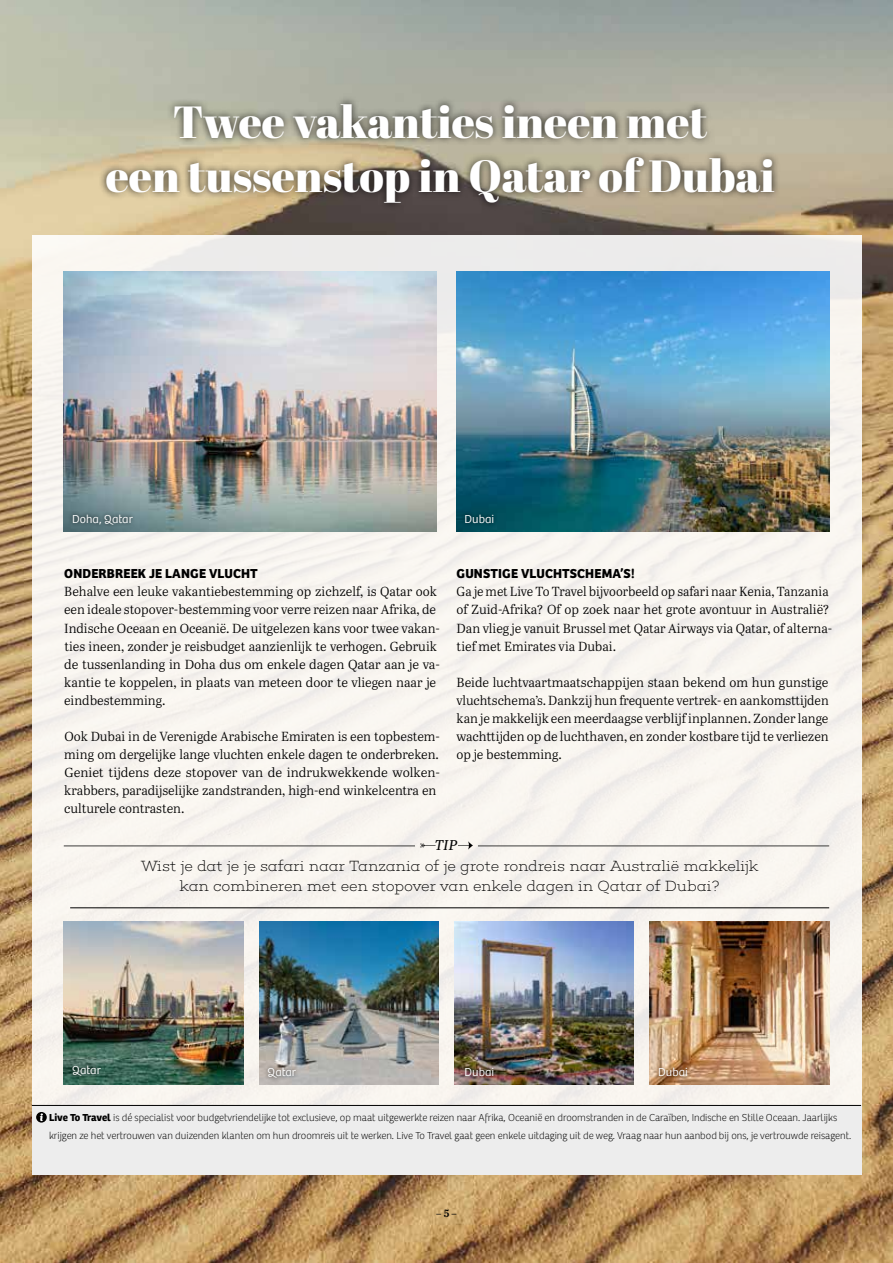
<style>
.page{position:relative;width:893px;height:1263px;background:#fff}
.page>*{position:absolute;margin:0;border:0;box-sizing:border-box;transform-origin:0 0}
.t1{font:45px/54px "Abril Fatface";color:#fff;text-align:center}
.t2{font:200 15px/19.5px "Choplin";letter-spacing:-.025em;color:#000;text-align:center}
.t3{font:italic 14.1px "Abril Text";color:#000}
.t4{font:700 13.5px "Bree";letter-spacing:.01em;color:#000}
.t5{font:13.2px/18px "Abril Text Lt";color:#000}
.t6{font:300 12px "Bree";color:#fff}
.t7{font:100 10.5px/18px "Bree";color:#000}
.t8{font:600 10.5px "Abril Text";color:#000}
.s1{font-weight:700}
</style>
<div class="page">
<img style="left:0;top:0;width:893px;height:1263px">
<div style="left:32px;top:235px;width:829px;height:871px;background:#f8f5ef"></div>
<img style="left:64px;top:271px;width:373px;height:260px">
<img style="left:456px;top:271px;width:373px;height:260px">
<div style="left:32px;top:1106px;width:829px;height:69px;background:#ededed"></div>
<hr style="left:32px;top:1105px;width:829px;height:1px;background:#000">
<div style="left:36px;top:1112px;width:11px;height:10px;background:#000;border-radius:50%"></div>
<svg style="left:40px;top:1113px;width:3px;height:8px"></svg>
<img style="left:64px;top:922px;width:179px;height:162px">
<img style="left:454px;top:922px;width:180px;height:162px">
<img style="left:259px;top:922px;width:180px;height:162px">
<img style="left:650px;top:922px;width:179px;height:162px">
<div style="left:99px;top:96px;width:682px;height:115px;background:#000;opacity:.75"></div>
<div style="left:69px;top:1061px;width:36px;height:19px;background:#000;opacity:.75"></div>
<div style="left:264px;top:1063px;width:36px;height:19px;background:#000;opacity:.75"></div>
<div style="left:461px;top:1063px;width:37px;height:17px;background:#000;opacity:.75"></div>
<div style="left:655px;top:1063px;width:36px;height:17px;background:#000;opacity:.75"></div>
<div style="left:461px;top:510px;width:37px;height:17px;background:#00434f"></div>
<div style="left:69px;top:510px;width:68px;height:18px;background:#000;opacity:.75"></div>
<hr style="left:70px;top:907px;width:759px;height:1px;background:#000">
<svg style="left:420px;top:841px;width:53px;height:8px"></svg>
<hr style="left:64px;top:846px;width:351px;height:1px;background:#3c3c3b">
<hr style="left:478px;top:846px;width:351px;height:1px;background:#3c3c3b">
<h1 class="t1" style="left:106px;top:94px;width:670px">Twee vakanties ineen met<br>een tussenstop in Qatar of Dubai</h1>
<p class="t6" style="left:72px;top:512px;width:62px">Doha, Qatar</p>
<p class="t6" style="left:465px;top:512px;width:31px">Dubai</p>
<p class="t4" style="left:64px;top:566px;width:195px">ONDERBREEK JE LANGE VLUCHT</p>
<p class="t5" style="left:64px;top:582px;width:377px">Behalve een leuke vakantiebestemming op zichzelf, is Qatar ook een ideale stopover-bestemming voor verre reizen naar Afrika, de Indische Oceaan en Oceanië. De uitgelezen kans voor twee vakan&shy;ties ineen, zonder je reisbudget aanzienlijk te verhogen. Gebruik de tussenlanding in Doha dus om enkele dagen Qatar aan je va&shy;kantie te koppelen, in plaats van meteen door te vliegen naar je eindbestemming.</p>
<p class="t5" style="left:64px;top:727px;width:377px">Ook Dubai in de Verenigde Arabische Emiraten is een topbestem&shy;ming om dergelijke lange vluchten enkele dagen te onderbreken.<br>Geniet tijdens deze stopover van de indrukwekkende wolken&shy;krabbers, paradijselijke zandstranden, high-end winkelcentra en culturele contrasten.</p>
<p class="t4" style="left:457px;top:566px;width:180px">GUNSTIGE VLUCHTSCHEMA’S!</p>
<p class="t5" style="left:456px;top:582px;width:377px">Ga je met Live To Travel bijvoorbeeld op safari naar Kenia, Tanzania of Zuid-Afrika? Of op zoek naar het grote avontuur in Australië?<br>Dan vlieg je vanuit Brussel met Qatar Airways via Qatar, of alterna&shy;tief met Emirates via Dubai.</p>
<p class="t5" style="left:456px;top:672px;width:374px;text-align:justify">Beide luchtvaartmaatschappijen staan bekend om hun gunstige vluchtschema’s. Dankzij hun frequente vertrek- en aankomsttijden kan je makkelijk een meerdaagse verblijf inplannen. Zonder lange wachttijden op de luchthaven, en zonder kostbare tijd te verliezen op je bestemming.</p>
<p class="t3" style="left:435px;top:834px;width:24px">TIP</p>
<p class="t2" style="left:141px;top:856px;width:619px">Wist je dat je je safari naar Tanzania of je grote rondreis naar Australië makkelijk kan combineren met een stopover van enkele dagen in Qatar of Dubai?</p>
<p class="t6" style="left:72px;top:1063px;width:30px">Qatar</p>
<p class="t6" style="left:268px;top:1065px;width:30px">Qatar</p>
<p class="t6" style="left:465px;top:1065px;width:31px">Dubai</p>
<p class="t6" style="left:658px;top:1065px;width:31px">Dubai</p>
<p class="t7" style="left:49px;top:1108px;width:804px"><span class="s1">Live To Travel</span> is dé specialist voor budgetvriendelijke tot exclusieve, op maat uitgewerkte reizen naar Afrika, Oceanië en droomstranden in de Caraïben, Indische en Stille Oceaan. Jaarlijks krijgen ze het vertrouwen van duizenden klanten om hun droomreis uit te werken. Live To Travel gaat geen enkele uitdaging uit de weg. Vraag naar hun aanbod bij ons, je vertrouwde reisagent.</p>
<p class="t8" style="left:436px;top:1206px;width:22px">– 5 –</p>
</div>
